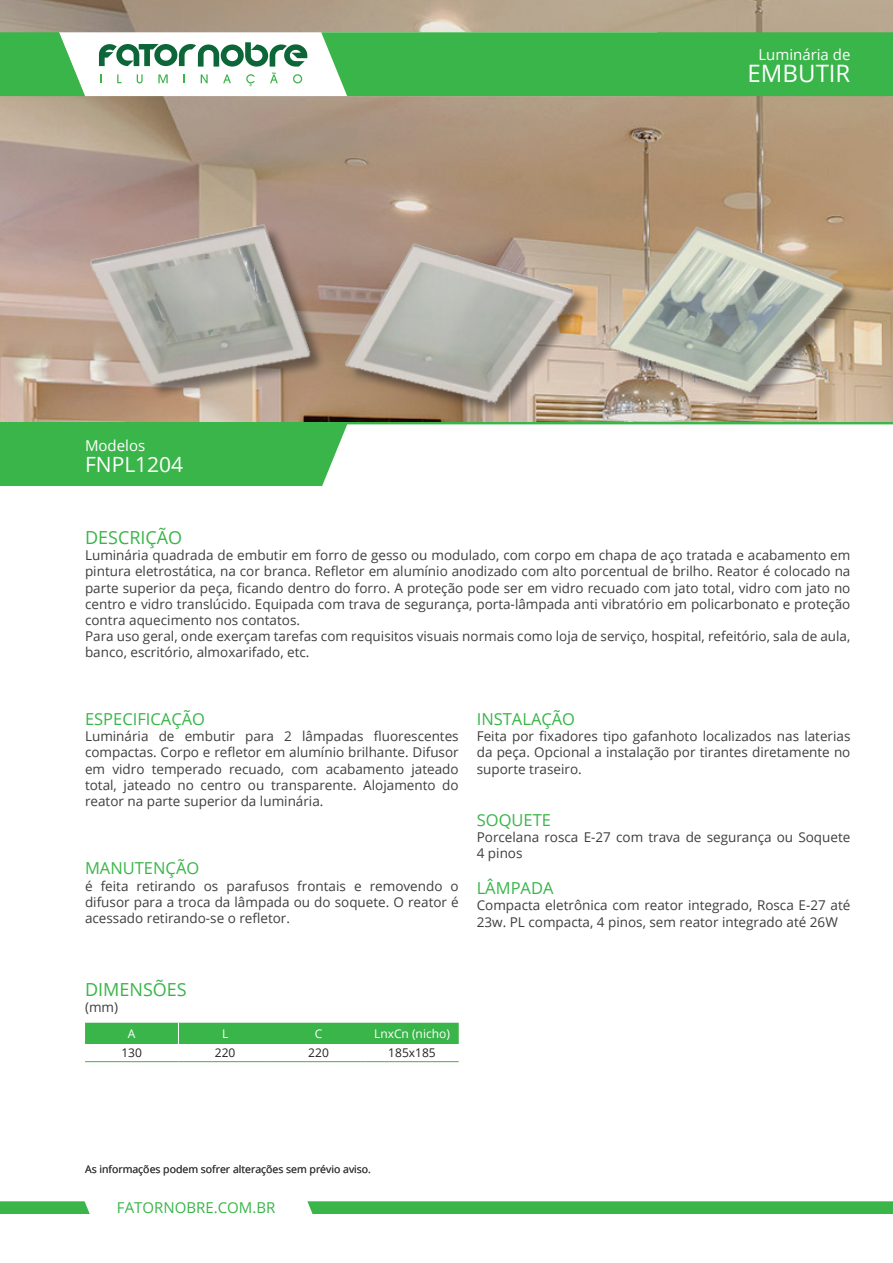
<style>
.page{position:relative;width:893px;height:1263px;background:#fff}
.page>*{position:absolute;margin:0;border:0;box-sizing:border-box;transform-origin:0 0}
.t1{font:24px "Open Sans";color:#fff}
.t2{font:21px "Open Sans";color:#fff}
.t3{font:18px "Open Sans";color:#3ab54a}
.t4{font:16.5px "Open Sans";color:#3ab54a}
.t5{font:15px "Open Sans";color:#fff}
.t6{font:15px "Open Sans";color:#3ab54a}
.t7{font:13.5px/16.2px "Open Sans";color:#3e3e3f;text-align:justify}
.t8{font:12px "Open Sans";color:#231f20}
.t9{font:12px "Open Sans";color:#fff}
.t10{font:10.5px "Open Sans";color:#3e3e3f}
</style>
<div class="page">
<svg style="left:0;top:1201px;width:893px;height:13px"></svg>
<img style="left:0;top:0;width:893px;height:422px">
<div style="left:0;top:422px;width:893px;height:64px;background:#3ab54a"></div>
<svg style="left:0;top:32px;width:893px;height:64px"></svg>
<div style="left:322px;top:424px;width:571px;height:62px;background:#fff"></div>
<div style="left:85px;top:1023px;width:374px;height:21px;background:#3ab54a"></div>
<hr style="left:85px;top:1061px;width:93px;height:1px;background:#3ab54a">
<hr style="left:178px;top:1061px;width:94px;height:1px;background:#3ab54a">
<hr style="left:272px;top:1061px;width:93px;height:1px;background:#3ab54a">
<hr style="left:365px;top:1061px;width:94px;height:1px;background:#3ab54a">
<img style="left:79px;top:219px;width:771px;height:227px">
<p class="t5" style="left:85px;top:435px;width:62px">Modelos</p>
<p class="t2" style="left:85px;top:449px;width:100px">FNPL1204</p>
<p class="t5" style="left:758px;top:44px;width:94px">Luminária de</p>
<p class="t1" style="left:748px;top:57px;width:104px">EMBUTIR</p>
<p class="t3" style="left:85px;top:525px;width:99px">DESCRIÇÃO</p>
<p class="t7" style="left:85px;top:547px;width:767px">Luminária quadrada de embutir em forro de gesso ou modulado, com corpo em chapa de aço tratada e acabamento em pintura eletrostática, na cor branca. Refletor em alumínio anodizado com alto porcentual de brilho. Reator é colocado na parte superior da peça, ficando dentro do forro. A proteção pode ser em vidro recuado com jato total, vidro com jato no centro e vidro translúcido. Equipada com trava de segurança, porta-lâmpada anti vibratório em policarbonato e proteção contra aquecimento nos contatos.</p>
<p class="t7" style="left:85px;top:628px;width:767px">Para uso geral, onde exerçam tarefas com requisitos visuais normais como loja de serviço, hospital, refeitório, sala de aula, banco, escritório, almoxarifado, etc.</p>
<p class="t4" style="left:85px;top:708px;width:122px">ESPECIFICAÇÃO</p>
<p class="t7" style="left:85px;top:728px;width:375px">Luminária de embutir para 2 lâmpadas fluorescentes compactas. Corpo e refletor em alumínio brilhante. Difusor em vidro temperado recuado, com acabamento jateado total, jateado no centro ou transparente. Alojamento do reator na parte superior da luminária.</p>
<p class="t4" style="left:85px;top:857px;width:116px">MANUTENÇÃO</p>
<p class="t7" style="left:85px;top:877px;width:375px">é feita retirando os parafusos frontais e removendo o difusor para a troca da lâmpada ou do soquete. O reator é acessado retirando-se o refletor.</p>
<p class="t4" style="left:477px;top:708px;width:100px">INSTALAÇÃO</p>
<p class="t7" style="left:477px;top:728px;width:375px">Feita por fixadores tipo gafanhoto localizados nas laterias da peça. Opcional a instalação por tirantes diretamente no suporte traseiro.</p>
<p class="t4" style="left:477px;top:808px;width:76px">SOQUETE</p>
<p class="t7" style="left:477px;top:828px;width:375px">Porcelana rosca E-27 com trava de segurança ou Soquete<br>4 pinos</p>
<p class="t4" style="left:477px;top:877px;width:78px">LÂMPADA</p>
<p class="t7" style="left:477px;top:897px;width:375px">Compacta eletrônica com reator integrado, Rosca E-27 até<br>23w. PL compacta, 4 pinos, sem reator integrado até 26W</p>
<p class="t3" style="left:85px;top:977px;width:103px">DIMENSÕES</p>
<p class="t7" style="left:85px;top:999px;width:35px">(mm)</p>
<p class="t9" style="left:128px;top:1025px;width:9px">A</p>
<p class="t9" style="left:222px;top:1025px;width:8px">L</p>
<p class="t9" style="left:315px;top:1025px;width:9px">C</p>
<p class="t9" style="left:374px;top:1025px;width:77px">LnxCn (nicho)</p>
<p class="t8" style="left:121px;top:1045px;width:22px">130</p>
<p class="t8" style="left:215px;top:1045px;width:22px">220</p>
<p class="t8" style="left:308px;top:1045px;width:22px">220</p>
<p class="t8" style="left:388px;top:1045px;width:49px">185x185</p>
<p class="t10" style="left:85px;top:1162px;width:288px">As informações podem sofrer alterações sem prévio aviso.</p>
<p class="t6" style="left:117px;top:1197px;width:160px">FATORNOBRE.COM.BR</p>
</div>
